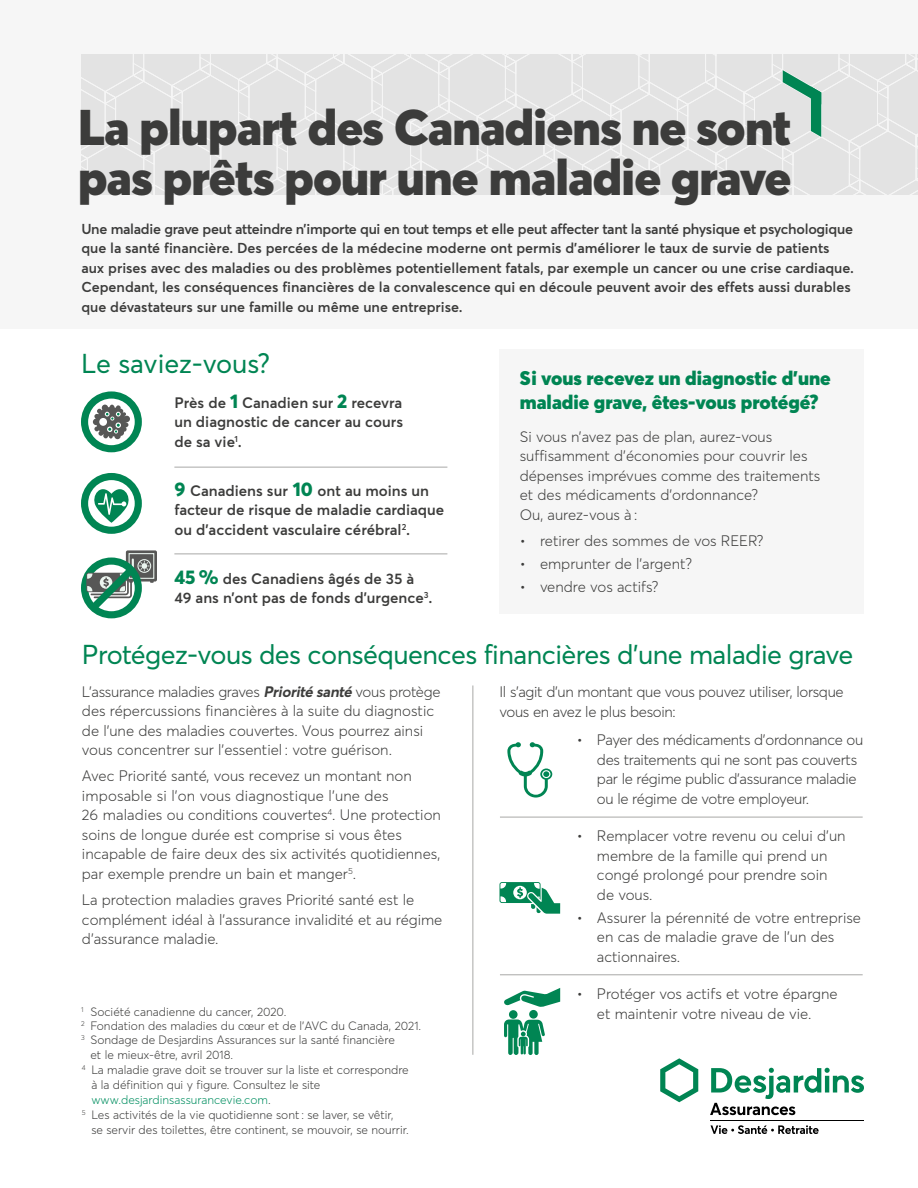
<style>
.page{position:relative;width:918px;height:1188px;background:#fff}
.page>*{position:absolute;margin:0;border:0;box-sizing:border-box;transform-origin:0 0}
.t1{font:900 49.5px/49.5px "Averta";letter-spacing:-.015em;color:#3c3c3b}
.t2{font:27px "Averta";letter-spacing:-.02em;color:#008553}
.t3{font:27px "Averta";color:#008553}
.t4{font:900 19.5px/24px "Averta";color:#008553}
.t5{font:300 15px/19.5px "Averta";color:#3c3c3b}
.t6{font:600 15px/19.5px "Averta";color:#3c3c3b}
.t7{font:300 15px/19.5px "Averta";letter-spacing:-.02em;color:#3c3c3b}
.t8{font:600 14.25px/19.5px "Averta";color:#3c3c3b}
.t9{font:300 12px/15px "Averta";color:#3c3c3b}
.t10{font:300 12px "Averta";color:#008e60}
.s1{font-weight:800;font-size:19.5px;color:#008553}
.s2{font-weight:700;font-style:italic}
.s3{color:#3c3c3b}
</style>
<div class="page">
<hr style="left:710px;top:1120px;width:154px;height:1px;background:#000">
<img style="left:660px;top:1058px;width:203px;height:76px">
<div style="left:0;top:0;width:918px;height:328px;background:#f6f6f6"></div>
<svg style="left:81px;top:54px;width:837px;height:141px;background:#e3e4e3"></svg>
<svg style="left:82px;top:550px;width:75px;height:69px"></svg>
<svg style="left:85px;top:395px;width:53px;height:54px"></svg>
<div style="left:81px;top:391px;width:61px;height:61px;border:7px solid #008553;border-radius:50%"></div>
<svg style="left:93px;top:405px;width:37px;height:34px"></svg>
<div style="left:81px;top:473px;width:61px;height:61px;border:7px solid #008553;border-radius:50%"></div>
<svg style="left:91px;top:482px;width:41px;height:41px"></svg>
<div style="left:500px;top:350px;width:364px;height:264px;background:#f6f6f6"></div>
<hr style="left:472px;top:686px;width:1px;height:369px;background:#a8a8a7">
<hr style="left:174px;top:467px;width:273px;height:1px;background:#a8a8a7">
<hr style="left:174px;top:554px;width:273px;height:1px;background:#a8a8a7">
<svg style="left:507px;top:742px;width:45px;height:56px"></svg>
<svg style="left:500px;top:882px;width:60px;height:32px"></svg>
<hr style="left:500px;top:817px;width:363px;height:1px;background:#a8a8a7">
<hr style="left:500px;top:974px;width:363px;height:1px;background:#a8a8a7">
<svg style="left:504px;top:988px;width:56px;height:19px"></svg>
<div style="left:529px;top:1010px;width:9px;height:9px;background:#008553;border-radius:50%"></div>
<div style="left:509px;top:1010px;width:9px;height:9px;background:#008553;border-radius:50%"></div>
<svg style="left:504px;top:1020px;width:41px;height:35px"></svg>
<h1 class="t1" style="left:78px;top:102px;width:715px">La plupart des Canadiens ne sont pas prêts pour une maladie grave</h1>
<p class="t8" style="left:81px;top:219px;width:774px">Une maladie grave peut atteindre n’importe qui en tout temps et elle peut affecter tant la santé physique et psychologique que la santé financière. Des percées de la médecine moderne ont permis d’améliorer le taux de survie de patients aux prises avec des maladies ou des problèmes potentiellement fatals, par exemple un cancer ou une crise cardiaque.<br>Cependant, les conséquences financières de la convalescence qui en découle peuvent avoir des effets aussi durables que dévastateurs sur une famille ou même une entreprise.</p>
<h2 class="t3" style="left:81px;top:346px;width:190px">Le saviez-vous?</h2>
<h3 class="t4" style="left:520px;top:366px;width:313px">Si vous recevez un diagnostic d’une maladie grave, êtes-vous protégé?</h3>
<p class="t5" style="left:520px;top:427px;width:302px">Si vous n’avez pas de plan, aurez-vous suffisamment d’économies pour couvrir les dépenses imprévues comme des traitements et des médicaments d’ordonnance?<br>Ou, aurez-vous à :</p>
<p class="t5" style="left:520px;top:531px;width:245px">• retirer des sommes de vos REER?</p>
<p class="t5" style="left:520px;top:554px;width:174px">• emprunter de l’argent?</p>
<p class="t5" style="left:520px;top:577px;width:140px">• vendre vos actifs?</p>
<p class="t6" style="left:174px;top:392px;width:230px;text-align:justify">Près de <span class="s1">1</span> Canadien sur <span class="s1">2</span> recevra un diagnostic de cancer au cours de sa vie<sup>1</sup>.</p>
<p class="t6" style="left:174px;top:481px;width:271px"><span class="s1">9</span> Canadiens sur <span class="s1">10</span> ont au moins un facteur de risque de maladie cardiaque ou d’accident vasculaire cérébral<sup>2</sup>.</p>
<p class="t6" style="left:174px;top:569px;width:260px"><span class="s1">45 %</span> des Canadiens âgés de 35 à<br>49 ans n’ont pas de fonds d’urgence<sup>3</sup>.</p>
<h2 class="t2" style="left:82px;top:637px;width:773px">Protégez-vous des conséquences financières d’une maladie grave</h2>
<p class="t5" style="left:82px;top:682px;width:360px">L’assurance maladies graves <span class="s2">Priorité santé</span> vous protège des répercussions financières à la suite du diagnostic de l’une des maladies couvertes. Vous pourrez ainsi vous concentrer sur l’essentiel : votre guérison.</p>
<p class="t5" style="left:82px;top:766px;width:361px">Avec Priorité santé, vous recevez un montant non imposable si l’on vous diagnostique l’une des<br>26 maladies ou conditions couvertes<sup>4</sup>. Une protection soins de longue durée est comprise si vous êtes incapable de faire deux des six activités quotidiennes, par exemple prendre un bain et manger<sup>5</sup>.</p>
<p class="t5" style="left:82px;top:890px;width:362px">La protection maladies graves Priorité santé est le complément idéal à l’assurance invalidité et au régime d’assurance maladie.</p>
<p class="t7" style="left:500px;top:682px;width:346px">Il s’agit d’un montant que vous pouvez utiliser, lorsque vous en avez le plus besoin:</p>
<p class="t7" style="left:597px;top:730px;width:268px;text-indent:-20px">• Payer des médicaments d’ordonnance ou des traitements qui ne sont pas couverts par le régime public d’assurance maladie ou le régime de votre employeur.</p>
<p class="t5" style="left:597px;top:826px;width:250px;text-indent:-20px">• Remplacer votre revenu ou celui d’un membre de la famille qui prend un congé prolongé pour prendre soin de vous.</p>
<p class="t5" style="left:597px;top:908px;width:266px;text-indent:-20px">• Assurer la pérennité de votre entreprise en cas de maladie grave de l’un des actionnaires.</p>
<p class="t5" style="left:577px;top:984px;width:263px;text-align:center">• Protéger vos actifs et votre épargne et maintenir votre niveau de vie.</p>
<p class="t9" style="left:81px;top:1004px;width:207px"><sup>1</sup> Société canadienne du cancer, 2020.</p>
<p class="t9" style="left:81px;top:1018px;width:342px"><sup>2</sup> Fondation des maladies du cœur et de l’AVC du Canada, 2021.</p>
<p class="t9" style="left:90px;top:1032px;width:306px;text-indent:-9px"><sup>3</sup> Sondage de Desjardins Assurances sur la santé financière et le mieux-être, avril 2018.</p>
<p class="t9" style="left:82px;top:1062px;width:328px"><sup>4</sup> La maladie grave doit se trouver sur la liste et correspondre</p>
<p class="t9" style="left:91px;top:1077px;width:231px">à la définition qui y figure. Consultez le site</p>
<p class="t10" style="left:91px;top:1092px;width:181px">www.desjardinsassurancevie.com<span class="s3">.</span></p>
<p class="t9" style="left:82px;top:1107px;width:313px"><sup>5</sup> Les activités de la vie quotidienne sont : se laver, se vêtir,</p>
<p class="t9" style="left:91px;top:1122px;width:319px">se servir des toilettes, être continent, se mouvoir, se nourrir.</p>
</div>
